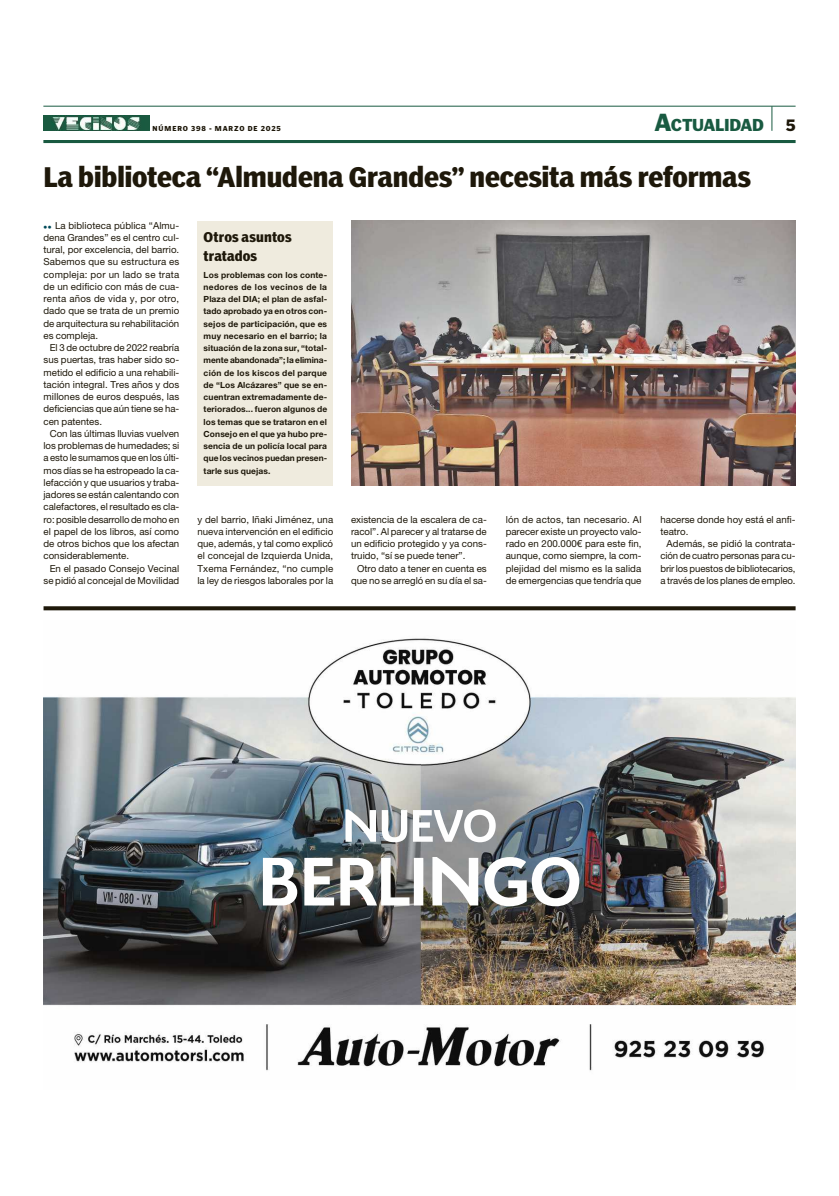
<style>
.page{position:relative;width:839px;height:1196px;background:#fff}
.page>*{position:absolute;margin:0;border:0;box-sizing:border-box;transform-origin:0 0}
.t1{font:700 condensed 26.6px "Poynter Agate Zero";color:#1e180a}
.t2{font:900 17.2px "Poynter Gothic Text";letter-spacing:-.02em;color:#195a41}
.t3{font:900 16.4px "Poynter Gothic Text";color:#1e180a}
.t4{font:700 condensed 13.2px/18.4px "Poynter Agate Zero";letter-spacing:.005em;color:#1e180a}
.t5{font:9.6px/12.2px "Helvetica Neue LT Std";color:#1e180a;text-align:justify}
.t6{font:700 8.4px/12.2px "Helvetica Neue LT Std";letter-spacing:.005em;color:#1e180a;text-align:justify}
.t7{font:900 7.2px "Poynter Gothic Text";letter-spacing:.12em;color:#1e180a}
.s1{font-size:24.4px}
.s2{color:#004a59}
</style>
<div class="page">
<hr style="left:43px;top:140px;width:752px;height:3px;background:#195a41">
<hr style="left:43px;top:106px;width:752px;height:1px;background:#195a41">
<svg style="left:771px;top:106px;width:1px;height:25px"></svg>
<img style="left:43px;top:116px;width:106px;height:15px">
<img style="left:351px;top:221px;width:444px;height:264px">
<svg style="left:44px;top:606px;width:751px;height:4px;background:#2d271a"></svg>
<div style="left:197px;top:221px;width:136px;height:264px;background:#efebde"></div>
<img style="left:44px;top:638px;width:751px;height:433px">
<img style="left:421px;top:698px;width:374px;height:306px">
<img style="left:262px;top:809px;width:317px;height:98px">
<p class="t7" style="left:153px;top:124px;width:130px">NÚMERO 398 - MARZO DE 2025</p>
<h2 class="t2" style="left:654px;top:115px;width:111px"><span class="s1">A</span>ctuAlidAd</h2>
<h3 class="t3" style="left:785px;top:115px;width:11px">5</h3>
<h1 class="t1" style="left:44px;top:161px;width:709px">La biblioteca “Almudena Grandes” necesita más reformas</h1>
<p class="t5" style="left:44px;top:219px;width:137px"><span class="s2">●</span> <span class="s2">●</span> La biblioteca pública “Almu&shy;dena Grandes” es el centro cul&shy;tural, por excelencia, del barrio.<br>Sabemos que su estructura es compleja: por un lado se trata de un edificio con más de cua&shy;renta años de vida y, por otro, dado que se trata de un premio de arquitectura su rehabilitación es compleja.</p>
<p class="t5" style="left:44px;top:341px;width:137px;text-indent:6px">El 3 de octubre de 2022 reabría sus puertas, tras haber sido so&shy;metido el edificio a una rehabili&shy;tación integral. Tres años y dos millones de euros después, las deficiencias que aún tiene se ha&shy;cen patentes.</p>
<p class="t5" style="left:44px;top:427px;width:137px;text-indent:6px">Con las últimas lluvias vuelven los problemas de humedades; si a esto le sumamos que en los últi&shy;mos días se ha estropeado la ca&shy;lefacción y que usuarios y traba&shy;jadores se están calentando con calefactores, el resultado es cla&shy;ro: posible desarrollo de moho en el papel de los libros, así como de otros bichos que los afectan considerablemente.</p>
<p class="t5" style="left:44px;top:562px;width:137px;text-align:right">En el pasado Consejo Vecinal se pidió al concejal de Movilidad</p>
<h3 class="t4" style="left:204px;top:228px;width:89px">Otros asuntos tratados</h3>
<p class="t6" style="left:204px;top:268px;width:125px">Los problemas con los conte&shy;nedores de los vecinos de la Plaza del DIA; el plan de asfal&shy;tado aprobado ya en otros con&shy;sejos de participación, que es muy necesario en el barrio; la situación de la zona sur, “total&shy;mente abandonada”; la elimina&shy;ción de los kiscos del parque de “Los Alcázares” que se en&shy;cuentran extremadamente de&shy;teriorados... fueron algunos de los temas que se trataron en el Consejo en el que ya hubo pre&shy;sencia de un policía local para que los vecinos puedan presen&shy;tarle sus quejas.</p>
<p class="t5" style="left:197px;top:513px;width:137px">y del barrio, Iñaki Jiménez, una nueva intervención en el edificio que, además, y tal como explicó el concejal de Izquierda Unida, Txema Fernández, “no cumple la ley de riesgos laborales por la</p>
<p class="t5" style="left:660px;top:513px;width:136px">hacerse donde hoy está el anfi&shy;teatro.</p>
<p class="t5" style="left:505px;top:513px;width:137px">lón de actos, tan necesario. Al parecer existe un proyecto valo&shy;rado en 200.000€ para este fin, aunque, como siempre, la com&shy;plejidad del mismo es la salida de emergencias que tendría que</p>
<p class="t5" style="left:351px;top:513px;width:137px">existencia de la escalera de ca&shy;racol”. Al parecer y al tratarse de un edificio protegido y ya cons&shy;truido, “sí se puede tener”.</p>
<p class="t5" style="left:351px;top:562px;width:137px;text-align:right">Otro dato a tener en cuenta es que no se arregló en su día el sa-</p>
<p class="t5" style="left:660px;top:537px;width:136px;text-indent:6px">Además, se pidió la contrata&shy;ción de cuatro personas para cu&shy;brir los puestos de bibliotecarios, a través de los planes de empleo.</p>
</div>
